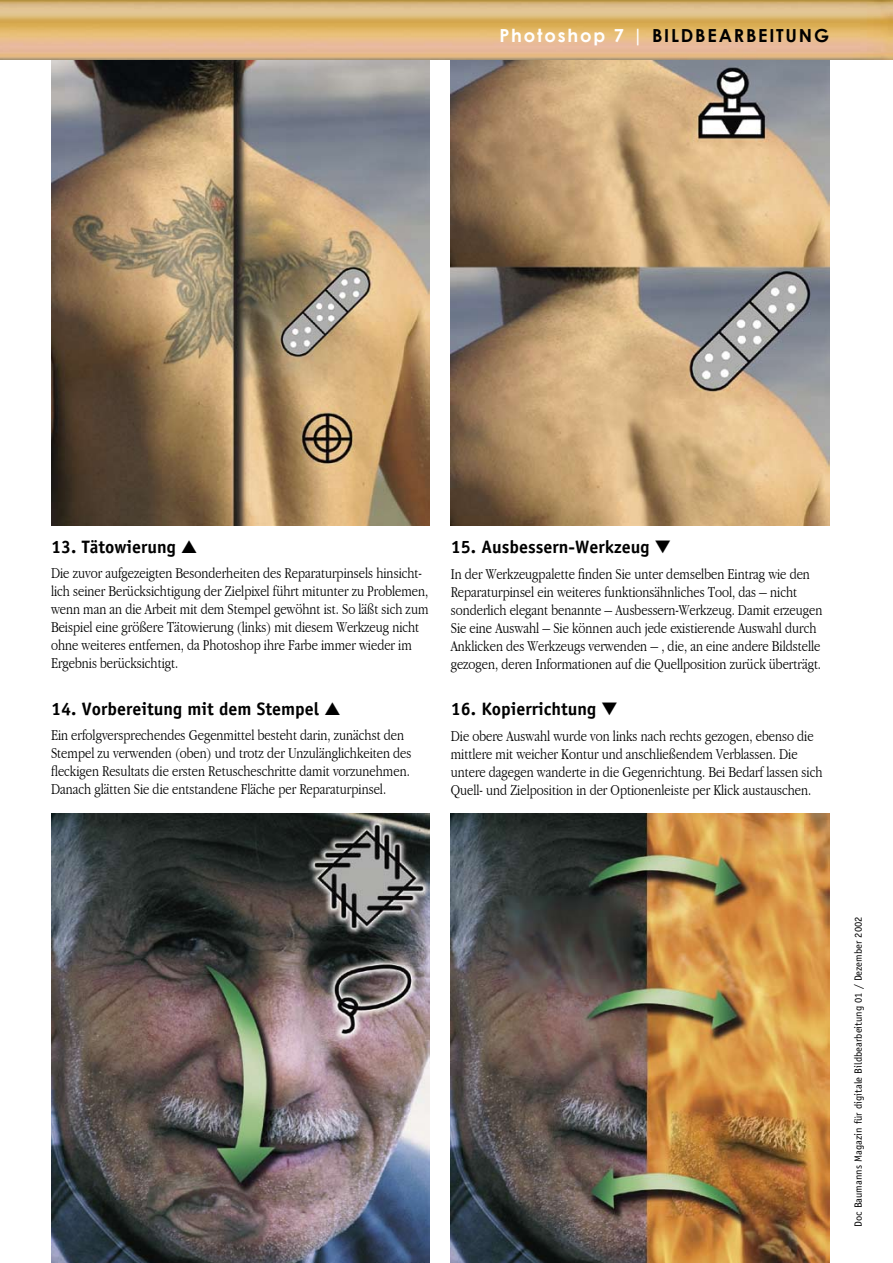
<style>
.page{position:relative;width:893px;height:1263px;background:#fff}
.page>*{position:absolute;margin:0;border:0;box-sizing:border-box;transform-origin:0 0}
.Bildlegende_Überschrift{font:700 18px "Officina Sans";color:#000}
.t1{font:700 18px "Century Gothic";letter-spacing:.1em;color:#000}
.Bildlegende_Text{font:300 15.6px/18px "Apple Garamond";color:#000}
.t2{font:10.5px "Officina Sans";color:#000}
.s1{color:#fff}
</style>
<div class="page">
<img style="left:0;top:0;width:893px;height:60px">
<img style="left:51px;top:60px;width:378px;height:465px">
<img style="left:451px;top:60px;width:378px;height:465px">
<img style="left:51px;top:813px;width:378px;height:450px">
<img style="left:451px;top:813px;width:378px;height:450px">
<p class="t1" style="left:499px;top:24px;width:331px"><span class="s1">Photoshop 7 |</span> BILDBEARBEITUNG</p>
<p class="Bildlegende_Überschrift" style="left:51px;top:535px;width:126px">13. Tätowierung</p>
<p class="Bildlegende_Text" style="left:51px;top:564px;width:379px">Die zuvor aufgezeigten Besonderheiten des Reparaturpinsels hinsicht&shy;lich seiner Berücksichtigung der Zielpixel führt mitunter zu Problemen, wenn man an die Arbeit mit dem Stempel gewöhnt ist. So läßt sich zum Beispiel eine größere Tätowierung (links) mit diesem Werkzeug nicht ohne weiteres entfernen, da Photoshop ihre Farbe immer wieder im Ergebnis berücksichtigt.</p>
<p class="Bildlegende_Überschrift" style="left:51px;top:697px;width:270px">14. Vorbereitung mit dem Stempel</p>
<p class="Bildlegende_Text" style="left:51px;top:726px;width:362px">Ein erfolgversprechendes Gegenmittel besteht darin, zunächst den Stempel zu verwenden (oben) und trotz der Unzulänglichkeiten des fleckigen Resultats die ersten Retuscheschritte damit vorzunehmen.<br>Danach glätten Sie die entstandene Fläche per Reparaturpinsel.</p>
<p class="Bildlegende_Überschrift" style="left:451px;top:536px;width:200px">15. Ausbessern-Werkzeug</p>
<p class="Bildlegende_Text" style="left:451px;top:564px;width:373px">In der Werkzeugpalette finden Sie unter demselben Eintrag wie den Reparaturpinsel ein weiteres funktionsähnliches Tool, das – nicht sonderlich elegant benannte – Ausbessern-Werkzeug. Damit erzeugen Sie eine Auswahl – Sie können auch jede existierende Auswahl durch Anklicken des Werkzeugs verwenden – , die, an eine andere Bildstelle gezogen, deren Informationen auf die Quellposition zurück überträgt.</p>
<p class="Bildlegende_Überschrift" style="left:451px;top:698px;width:147px">16. Kopierrichtung</p>
<p class="Bildlegende_Text" style="left:451px;top:726px;width:373px">Die obere Auswahl wurde von links nach rechts gezogen, ebenso die mittlere mit weicher Kontur und anschließendem Verblassen. Die untere dagegen wanderte in die Gegenrichtung. Bei Bedarf lassen sich Quell- und Zielposition in der Optionenleiste per Klick austauschen.</p>
<p class="t2" style="left:852px;top:1227px;width:312px;rotate:-90deg">Doc Baumanns Magazin für digitale Bildbearbeitung 01 / Dezember 2002</p>
</div>
